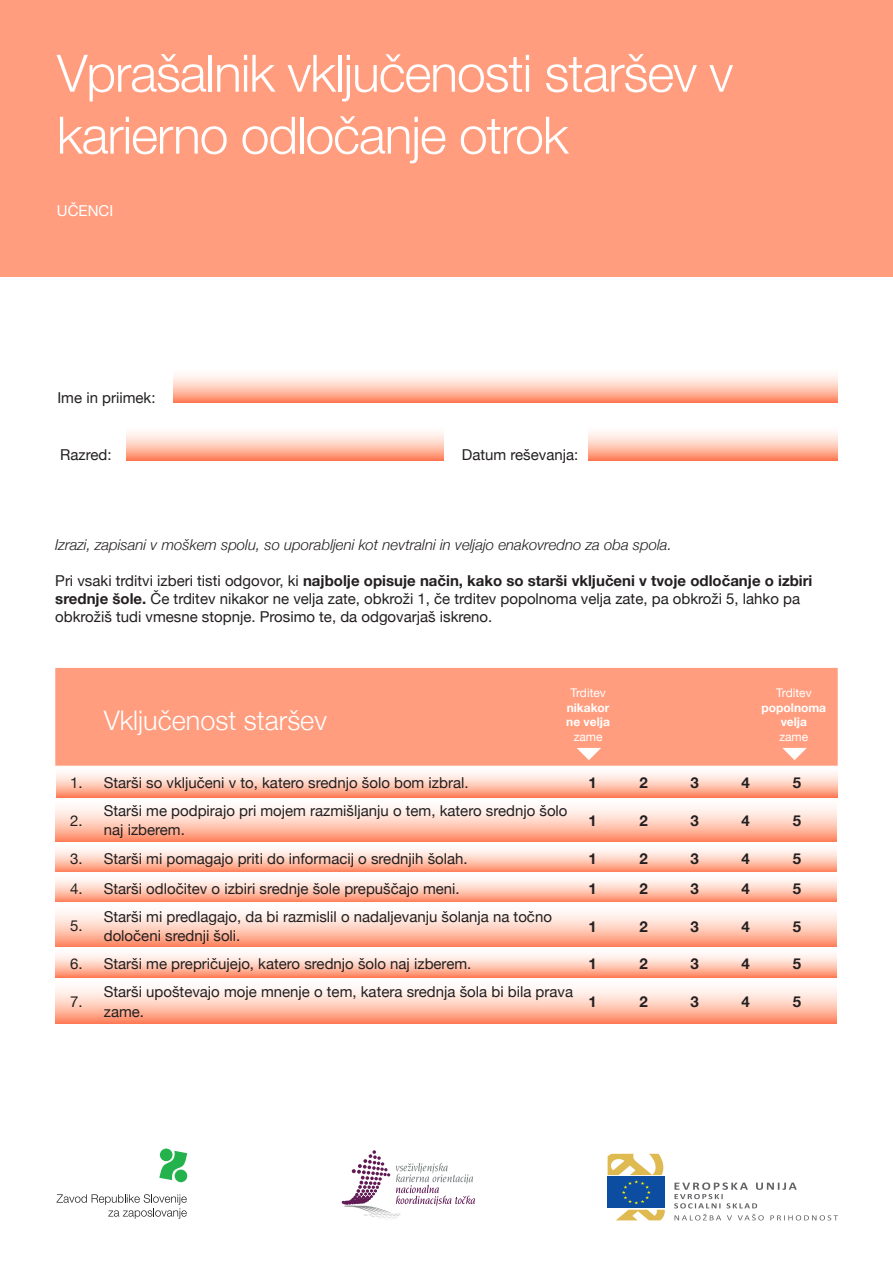
<style>
.page{position:relative;width:893px;height:1263px;background:#fff}
.page>*{position:absolute;margin:0;border:0;box-sizing:border-box;transform-origin:0 0}
.t1{font:300 51.6px/61.9px "Helvetica Neue";letter-spacing:-.02em;color:#fff}
.t2{font:300 27px "Helvetica Neue";color:#fff}
.Tekst_v_tabeli{font:15px/19.5px "Helvetica Neue";color:#231f20}
.t3{font:italic 300 15px "Helvetica Neue";color:#231f20}
.t4{font:700 15px "Helvetica Neue";color:#231f20}
.t5{font:15px "Helvetica Neue";color:#fff}
.t6{font:700 12px "Helvetica Neue";color:#fff}
.t7{font:12px "Helvetica Neue";color:#fff}
.s1{font-weight:700}
</style>
<div class="page">
<svg style="left:55px;top:797px;width:782px;height:45px"></svg>
<svg style="left:55px;top:849px;width:782px;height:23px;background:#ffc6b4"></svg>
<svg style="left:55px;top:879px;width:782px;height:23px;background:#ffc6b3"></svg>
<svg style="left:55px;top:912px;width:782px;height:35px;background:#ffc6b3"></svg>
<svg style="left:55px;top:954px;width:782px;height:23px;background:#ffc7b4"></svg>
<svg style="left:55px;top:988px;width:782px;height:35px;background:#ffc6b4"></svg>
<div style="left:0;top:0;width:893px;height:276px;background:#ff9d7e"></div>
<svg style="left:173px;top:375px;width:665px;height:28px;background:#ffc2ae"></svg>
<svg style="left:126px;top:432px;width:318px;height:28px;background:#ffc5b2"></svg>
<svg style="left:589px;top:432px;width:249px;height:28px;background:#ffc5b2"></svg>
<img style="left:344px;top:1205px;width:57px;height:14px">
<svg style="left:342px;top:1150px;width:48px;height:55px"></svg>
<svg style="left:396px;top:1163px;width:79px;height:43px"></svg>
<svg style="left:160px;top:1148px;width:12px;height:13px"></svg>
<div style="left:175px;top:1169px;width:12px;height:13px;background:#23b24b;border-radius:50%"></div>
<svg style="left:159px;top:1151px;width:28px;height:29px"></svg>
<svg style="left:57px;top:1194px;width:130px;height:25px"></svg>
<svg style="left:674px;top:1214px;width:164px;height:6px"></svg>
<svg style="left:674px;top:1182px;width:123px;height:26px"></svg>
<div style="left:608px;top:1176px;width:57px;height:32px;background:#0d4da1"></div>
<svg style="left:608px;top:1154px;width:56px;height:50px"></svg>
<svg style="left:616px;top:1210px;width:49px;height:10px"></svg>
<svg style="left:56px;top:773px;width:782px;height:24px;background:#ffc5b2"></svg>
<div style="left:55px;top:668px;width:783px;height:98px;background:#ff9d7e"></div>
<svg style="left:577px;top:748px;width:24px;height:12px"></svg>
<svg style="left:782px;top:748px;width:25px;height:12px"></svg>
<p class="t1" style="left:57px;top:39px;width:678px">Vprašalnik vključenosti staršev v karierno odločanje otrok</p>
<p class="t5" style="left:57px;top:200px;width:58px">UČENCI</p>
<p class="Tekst_v_tabeli" style="left:57px;top:388px;width:100px">Ime in priimek:</p>
<p class="Tekst_v_tabeli" style="left:60px;top:446px;width:53px">Razred:</p>
<p class="Tekst_v_tabeli" style="left:462px;top:446px;width:118px">Datum reševanja:</p>
<p class="t3" style="left:55px;top:533px;width:618px">Izrazi, zapisani v moškem spolu, so uporabljeni kot nevtralni in veljajo enakovredno za oba spola.</p>
<p class="Tekst_v_tabeli" style="left:55px;top:572px;width:759px;line-height:18px">Pri vsaki trditvi izberi tisti odgovor, ki <span class="s1">najbolje opisuje način, kako so starši vključeni v tvoje odločanje o izbiri srednje šole.</span> Če trditev nikakor ne velja zate, obkroži 1, če trditev popolnoma velja zate, pa obkroži 5, lahko pa obkrožiš tudi vmesne stopnje. Prosimo te, da odgovarjaš iskreno.</p>
<p class="t2" style="left:104px;top:698px;width:225px">Vključenost staršev</p>
<p class="t7" style="left:570px;top:684px;width:37px">Trditev</p>
<p class="t6" style="left:567px;top:698px;width:44px">nikakor</p>
<p class="t6" style="left:566px;top:712px;width:45px">ne velja</p>
<p class="t7" style="left:574px;top:728px;width:30px">zame</p>
<p class="t7" style="left:776px;top:684px;width:37px">Trditev</p>
<p class="t6" style="left:762px;top:698px;width:66px">popolnoma</p>
<p class="t6" style="left:781px;top:712px;width:28px">velja</p>
<p class="t7" style="left:779px;top:728px;width:30px">zame</p>
<p class="Tekst_v_tabeli" style="left:70px;top:773px;width:14px">1.</p>
<p class="Tekst_v_tabeli" style="left:104px;top:773px;width:366px">Starši so vključeni v to, katero srednjo šolo bom izbral.</p>
<p class="t4" style="left:589px;top:771px;width:10px">1</p>
<p class="t4" style="left:640px;top:771px;width:10px">2</p>
<p class="t4" style="left:691px;top:771px;width:10px">3</p>
<p class="t4" style="left:742px;top:771px;width:10px">4</p>
<p class="t4" style="left:793px;top:771px;width:10px">5</p>
<p class="Tekst_v_tabeli" style="left:70px;top:811px;width:14px">2.</p>
<p class="Tekst_v_tabeli" style="left:104px;top:802px;width:465px">Starši me podpirajo pri mojem razmišljanju o tem, katero srednjo šolo naj izberem.</p>
<p class="t4" style="left:589px;top:809px;width:10px">1</p>
<p class="t4" style="left:640px;top:809px;width:10px">2</p>
<p class="t4" style="left:691px;top:809px;width:10px">3</p>
<p class="t4" style="left:742px;top:809px;width:10px">4</p>
<p class="t4" style="left:793px;top:809px;width:10px">5</p>
<p class="Tekst_v_tabeli" style="left:70px;top:849px;width:14px">3.</p>
<p class="Tekst_v_tabeli" style="left:104px;top:849px;width:365px">Starši mi pomagajo priti do informacij o srednjih šolah.</p>
<p class="t4" style="left:589px;top:847px;width:10px">1</p>
<p class="t4" style="left:640px;top:847px;width:10px">2</p>
<p class="t4" style="left:691px;top:847px;width:10px">3</p>
<p class="t4" style="left:742px;top:847px;width:10px">4</p>
<p class="t4" style="left:793px;top:847px;width:10px">5</p>
<p class="Tekst_v_tabeli" style="left:70px;top:879px;width:14px">4.</p>
<p class="Tekst_v_tabeli" style="left:104px;top:879px;width:357px">Starši odločitev o izbiri srednje šole prepuščajo meni.</p>
<p class="t4" style="left:589px;top:876px;width:10px">1</p>
<p class="t4" style="left:640px;top:876px;width:10px">2</p>
<p class="t4" style="left:691px;top:876px;width:10px">3</p>
<p class="t4" style="left:742px;top:876px;width:10px">4</p>
<p class="t4" style="left:793px;top:876px;width:10px">5</p>
<p class="Tekst_v_tabeli" style="left:70px;top:917px;width:14px">5.</p>
<p class="Tekst_v_tabeli" style="left:104px;top:907px;width:450px">Starši mi predlagajo, da bi razmislil o nadaljevanju šolanja na točno določeni srednji šoli.</p>
<p class="t4" style="left:589px;top:914px;width:10px">1</p>
<p class="t4" style="left:640px;top:914px;width:10px">2</p>
<p class="t4" style="left:691px;top:914px;width:10px">3</p>
<p class="t4" style="left:742px;top:914px;width:10px">4</p>
<p class="t4" style="left:793px;top:914px;width:10px">5</p>
<p class="Tekst_v_tabeli" style="left:70px;top:955px;width:14px">6.</p>
<p class="Tekst_v_tabeli" style="left:104px;top:955px;width:369px">Starši me prepričujejo, katero srednjo šolo naj izberem.</p>
<p class="t4" style="left:589px;top:952px;width:10px">1</p>
<p class="t4" style="left:640px;top:952px;width:10px">2</p>
<p class="t4" style="left:691px;top:952px;width:10px">3</p>
<p class="t4" style="left:742px;top:952px;width:10px">4</p>
<p class="t4" style="left:793px;top:952px;width:10px">5</p>
<p class="Tekst_v_tabeli" style="left:70px;top:993px;width:14px">7.</p>
<p class="Tekst_v_tabeli" style="left:104px;top:983px;width:471px">Starši upoštevajo moje mnenje o tem, katera srednja šola bi bila prava zame.</p>
<p class="t4" style="left:589px;top:990px;width:10px">1</p>
<p class="t4" style="left:640px;top:990px;width:10px">2</p>
<p class="t4" style="left:691px;top:990px;width:10px">3</p>
<p class="t4" style="left:742px;top:990px;width:10px">4</p>
<p class="t4" style="left:793px;top:990px;width:10px">5</p>
</div>
